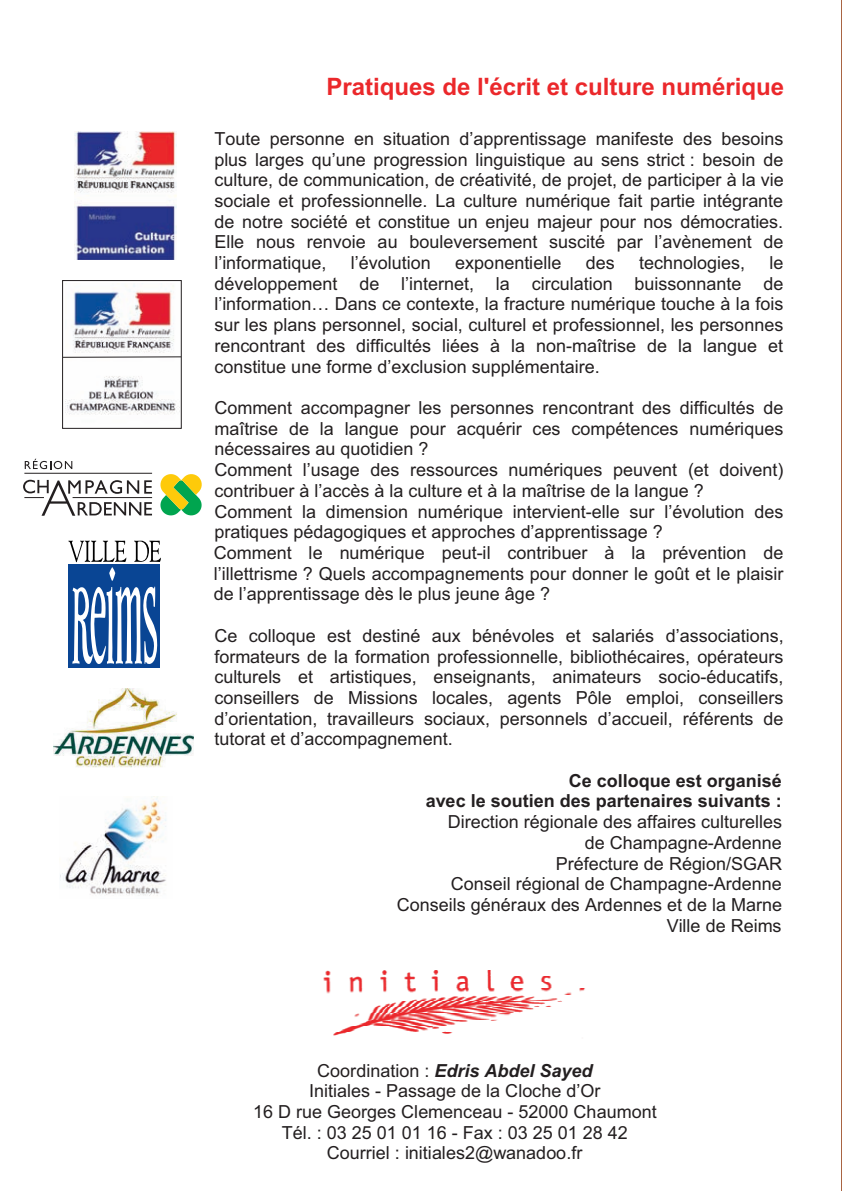
<style>
.page{position:relative;width:842px;height:1191px;background:#fff}
.page>*{position:absolute;margin:0;border:0;box-sizing:border-box;transform-origin:0 0}
.t1{font:700 24px "Arial";color:#eb282b}
.t2{font:18px/20.6px "Arial";color:#231f20;text-align:justify}
.t3{font:700 18px/20.6px "Arial";color:#231f20;text-align:right}
.s1{font-weight:700;font-style:italic}
</style>
<div class="page">
<img style="left:323px;top:970px;width:262px;height:66px">
<svg style="left:841px;top:0;width:1px;height:1191px"></svg>
<img style="left:60px;top:796px;width:106px;height:100px">
<img style="left:53px;top:688px;width:140px;height:79px">
<svg style="left:160px;top:474px;width:42px;height:42px;background:#98c453"></svg>
<svg style="left:25px;top:459px;width:47px;height:10px"></svg>
<hr style="left:24px;top:473px;width:128px;height:1px;background:#231f20">
<svg style="left:23px;top:480px;width:129px;height:36px"></svg>
<hr style="left:73px;top:497px;width:79px;height:1px;background:#231f20">
<img style="left:74px;top:131px;width:102px;height:128px">
<img style="left:67px;top:285px;width:110px;height:130px">
<div style="left:62px;top:280px;width:120px;height:148px;border:1px solid #231f20"></div>
<hr style="left:63px;top:356px;width:118px;height:2px;background:#231f20">
<div style="left:69px;top:563px;width:91px;height:104px;background:#094594"></div>
<svg style="left:68px;top:540px;width:93px;height:124px"></svg>
<h1 class="t1" style="left:326px;top:78px;width:459px">Pratiques de l'écrit et culture numérique</h1>
<p class="t2" style="left:214px;top:130px;width:571px">Toute personne en situation d’apprentissage manifeste des besoins plus larges qu’une progression linguistique au sens strict : besoin de culture, de communication, de créativité, de projet, de participer à la vie sociale et professionnelle. La culture numérique fait partie intégrante de notre société et constitue un enjeu majeur pour nos démocraties.<br>Elle nous renvoie au bouleversement suscité par l’avènement de l’informatique,</p>
<p class="t2" style="left:351px;top:254px;width:82px">l’évolution</p>
<p class="t2" style="left:455px;top:254px;width:108px">exponentielle</p>
<p class="t2" style="left:586px;top:254px;width:30px">des</p>
<p class="t2" style="left:639px;top:254px;width:108px">technologies,</p>
<p class="t2" style="left:214px;top:254px;width:571px;text-indent:555px">le développement de l’internet, la circulation buissonnante de l’information… Dans ce contexte, la fracture numérique touche à la fois sur les plans personnel, social, culturel et professionnel, les personnes rencontrant des difficultés liées à la non-maîtrise de la langue et constitue une forme d’exclusion supplémentaire.</p>
<p class="t2" style="left:214px;top:399px;width:571px;text-align:left">Comment accompagner les personnes rencontrant des difficultés de maîtrise de la langue pour acquérir ces compétences numériques nécessaires au quotidien ?<br>Comment l’usage des ressources numériques peuvent (et doivent) contribuer à l’accès à la culture et à la maîtrise de la langue ?<br>Comment la dimension numérique intervient-elle sur l’évolution des pratiques pédagogiques et approches d’apprentissage ?<br>Comment le numérique peut-il contribuer à la prévention de l’illettrisme ? Quels accompagnements pour donner le goût et le plaisir de l’apprentissage dès le plus jeune âge ?</p>
<p class="t2" style="left:214px;top:627px;width:571px">Ce colloque est destiné aux bénévoles et salariés d’associations, formateurs de la formation professionnelle, bibliothécaires, opérateurs culturels et artistiques, enseignants, animateurs socio-éducatifs, conseillers de Missions locales, agents Pôle emploi, conseillers d’orientation, travailleurs sociaux, personnels d’accueil, référents de tutorat et d’accompagnement.</p>
<p class="t3" style="left:426px;top:772px;width:358px">Ce colloque est organisé<br>avec le soutien des partenaires suivants :</p>
<p class="t2" style="left:397px;top:813px;width:387px;text-align:right">Direction régionale des affaires culturelles<br>de Champagne-Ardenne<br>Préfecture de Région/SGAR<br>Conseil régional de Champagne-Ardenne<br>Conseils généraux des Ardennes et de la Marne<br>Ville de Reims</p>
<p class="t2" style="left:253px;top:1061px;width:405px;text-align:center">Coordination : <span class="s1">Edris Abdel Sayed<br></span>Initiales - Passage de la Cloche d’Or<br>16 D rue Georges Clemenceau - 52000 Chaumont Tél. : 03 25 01 01 16 - Fax : 03 25 01 28 42<br>Courriel : initiales2@wanadoo.fr</p>
</div>
